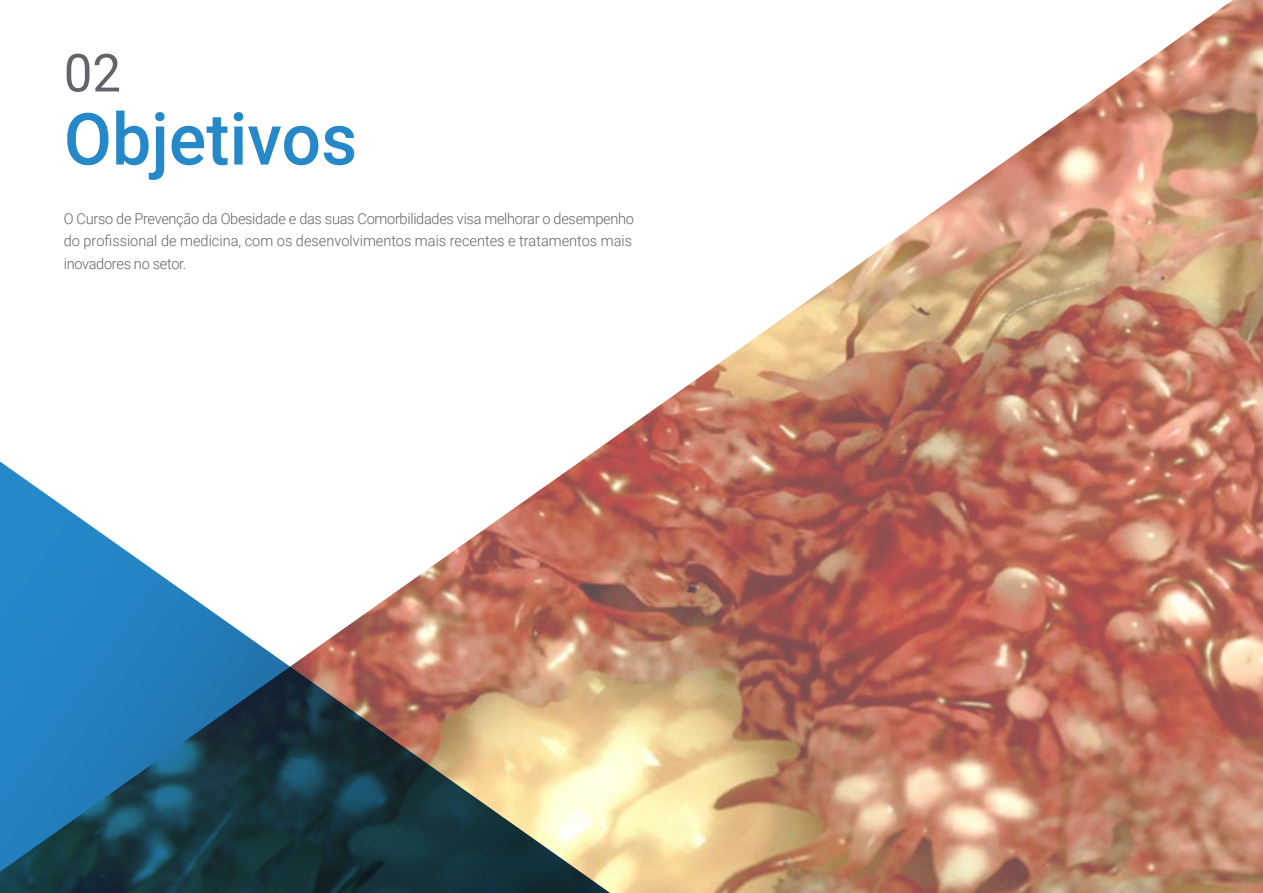
<style>
.page{position:relative;width:1263px;height:893px;background:#fff}
.page>*{position:absolute;margin:0;border:0;box-sizing:border-box;transform-origin:0 0}
.t1{font:500 72px "Roboto";color:#2488c9}
.t2{font:52.5px "Roboto";color:#61646a}
.t3{font:300 15px/22.5px "Roboto";letter-spacing:-.02em;color:#61646a}
</style>
<div class="page">
<img style="left:602px;top:0;width:661px;height:893px">
<svg style="left:0;top:446px;width:640px;height:447px"></svg>
<h2 class="t2" style="left:64px;top:36px;width:59px">02</h2>
<h1 class="t1" style="left:64px;top:89px;width:295px">Objetivos</h1>
<p class="t3" style="left:64px;top:207px;width:572px">O Curso de Prevenção da Obesidade e das suas Comorbilidades visa melhorar o desempenho do profissional de medicina, com os desenvolvimentos mais recentes e tratamentos mais inovadores no setor.</p>
</div>
